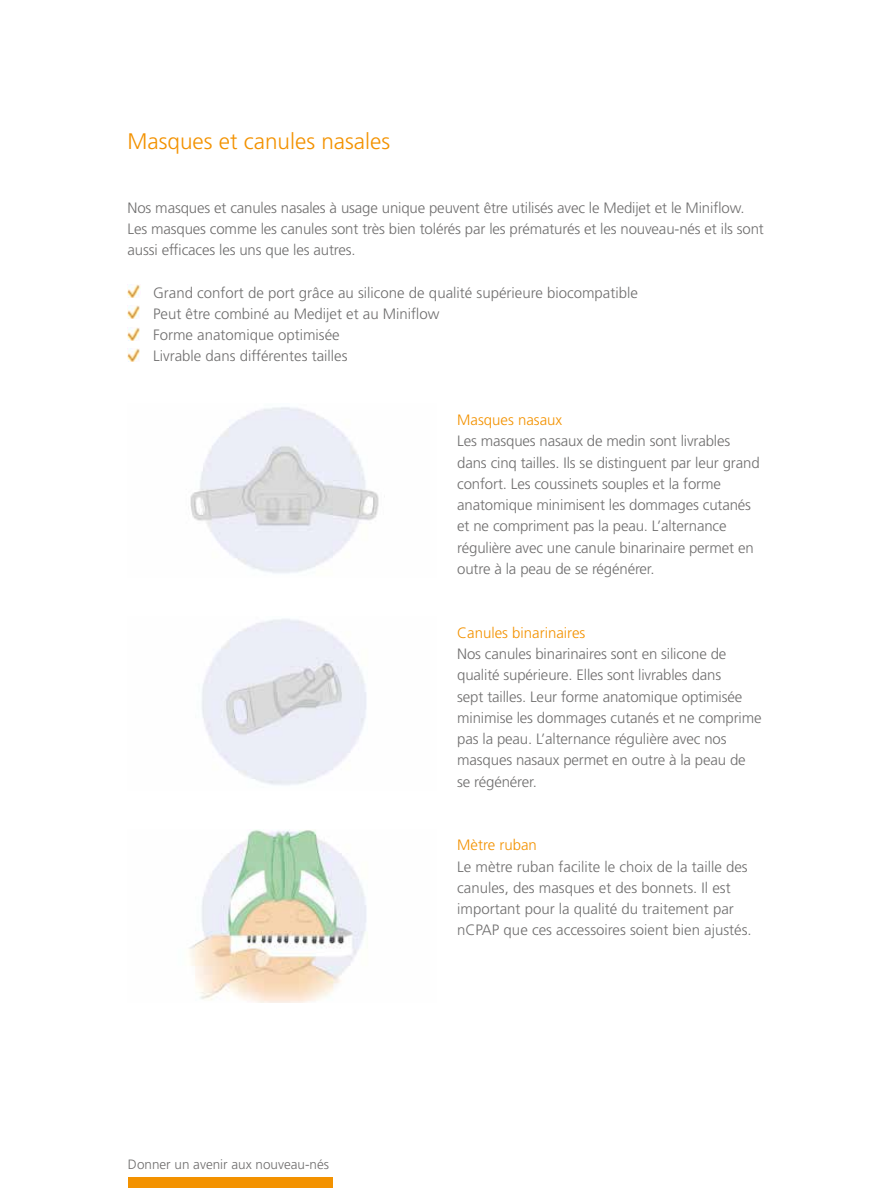
<style>
.page{position:relative;width:893px;height:1188px;background:#fff}
.page>*{position:absolute;margin:0;border:0;box-sizing:border-box;transform-origin:0 0}
.t1{font:300 22.5px "Frutiger LT Std";color:#f39200}
.t2{font:300 15px/21.3px "Frutiger LT Std";letter-spacing:-.01em;color:#706f6f}
.t3{font:300 15px "Frutiger LT Std";color:#f39200}
.t4{font:300 13.5px "Frutiger LT Std";color:#706f6f}
</style>
<div class="page">
<div style="left:128px;top:1177px;width:204px;height:11px;background:#f39200"></div>
<img style="left:190px;top:407px;width:189px;height:166px">
<img style="left:201px;top:619px;width:166px;height:166px">
<img style="left:189px;top:830px;width:178px;height:173px">
<svg style="left:128px;top:285px;width:12px;height:13px"></svg>
<img style="left:128px;top:305px;width:11px;height:14px">
<svg style="left:128px;top:348px;width:12px;height:13px"></svg>
<svg style="left:128px;top:327px;width:12px;height:13px"></svg>
<h1 class="t1" style="left:128px;top:128px;width:264px">Masques et canules nasales</h1>
<p class="t2" style="left:128px;top:197px;width:638px">Nos masques et canules nasales à usage unique peuvent être utilisés avec le Medijet et le Miniflow.<br>Les masques comme les canules sont très bien tolérés par les prématurés et les nouveau-nés et ils sont aussi efficaces les uns que les autres.</p>
<p class="t2" style="left:153px;top:282px;width:486px">Grand confort de port grâce au silicone de qualité supérieure biocompatible Peut être combiné au Medijet et au Miniflow<br>Forme anatomique optimisée<br>Livrable dans différentes tailles</p>
<p class="t3" style="left:457px;top:412px;width:107px">Masques nasaux</p>
<p class="t2" style="left:457px;top:431px;width:304px">Les masques nasaux de medin sont livrables dans cinq tailles. Ils se distinguent par leur grand confort. Les coussinets souples et la forme anatomique minimisent les dommages cutanés et ne compriment pas la peau. L’alternance régulière avec une canule binarinaire permet en outre à la peau de se régénérer.</p>
<p class="t3" style="left:457px;top:624px;width:130px">Canules binarinaires</p>
<p class="t2" style="left:457px;top:643px;width:306px">Nos canules binarinaires sont en silicone de qualité supérieure. Elles sont livrables dans<br>sept tailles. Leur forme anatomique optimisée minimise les dommages cutanés et ne comprime pas la peau. L’alternance régulière avec nos masques nasaux permet en outre à la peau de se régénérer.</p>
<p class="t4" style="left:128px;top:1157px;width:203px">Donner un avenir aux nouveau-nés</p>
<p class="t3" style="left:457px;top:837px;width:81px">Mètre ruban</p>
<p class="t2" style="left:457px;top:856px;width:296px">Le mètre ruban facilite le choix de la taille des canules, des masques et des bonnets. Il est important pour la qualité du traitement par nCPAP que ces accessoires soient bien ajustés.</p>
</div>
